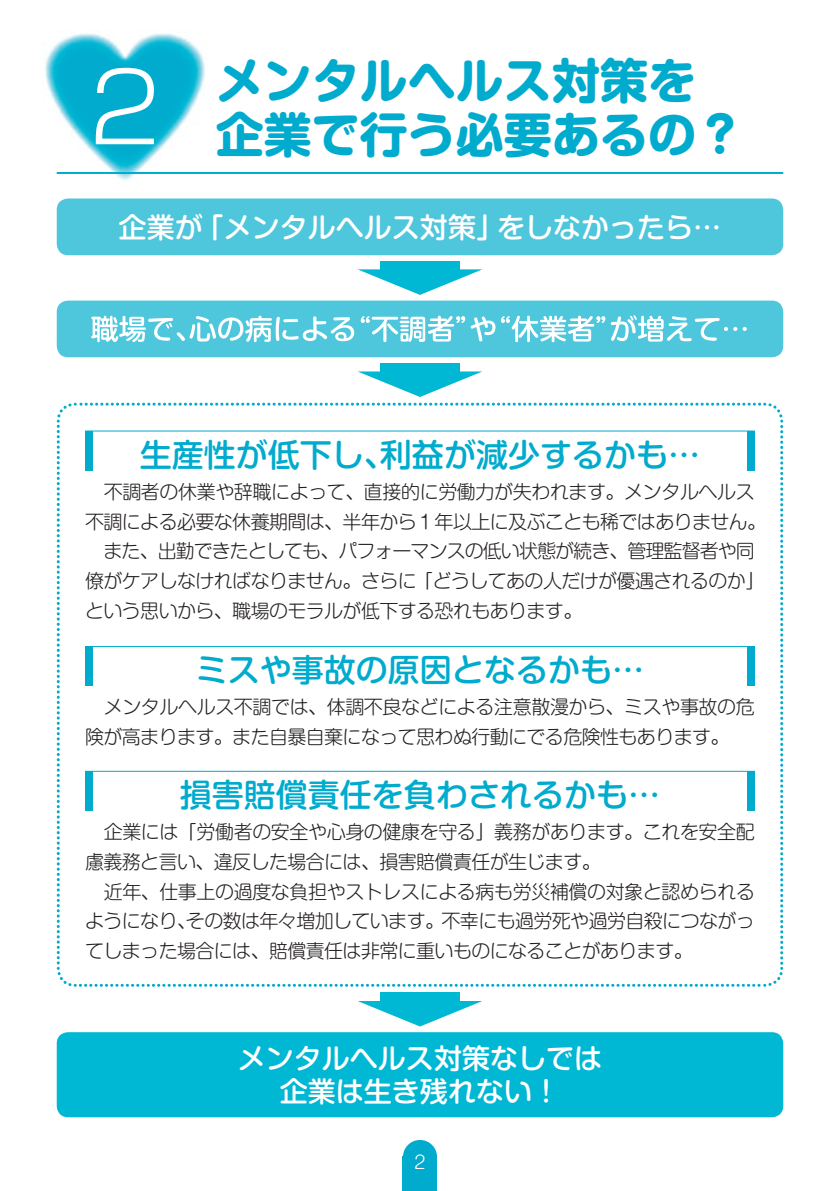
<style>
.page{position:relative;width:840px;height:1191px;background:#fff}
.page>*{position:absolute;margin:0;border:0;box-sizing:border-box;transform-origin:0 0}
.t1{font:700 48px/54px "Shin M Go Pro";color:#00abcd}
.t2{font:500 32px "Shin M Go Pro";color:#00abcd}
.t3{font:500 28px/33.6px "Shin M Go Pro";color:#fff;text-align:center}
.t4{font:300 19px/29.8px "Shin M Go Pro";letter-spacing:-.035em;color:#231f20}
.t5{font:300 18px "Shin M Go Pro";color:#fff}
</style>
<div class="page">
<img style="left:45px;top:33px;width:160px;height:148px">
<div style="left:57px;top:198px;width:725px;height:57px;background:#4ec6dc;border-radius:11px"></div>
<svg style="left:358px;top:269px;width:124px;height:26px"></svg>
<div style="left:380px;top:261px;width:79px;height:11px;background:#00b7d4"></div>
<div style="left:57px;top:300px;width:725px;height:57px;background:#4ec6dc;border-radius:11px"></div>
<div style="left:380px;top:363px;width:79px;height:11px;background:#00b7d4"></div>
<svg style="left:358px;top:1001px;width:124px;height:25px"></svg>
<div style="left:380px;top:992px;width:79px;height:11px;background:#00b7d4"></div>
<div style="left:57px;top:1032px;width:725px;height:85px;background:#00b7d4;border-radius:11px"></div>
<svg style="left:56px;top:371px;width:728px;height:616px"></svg>
<hr style="left:57px;top:172px;width:725px;height:2px;background:#00abcd">
<svg style="left:91px;top:315px;width:655px;height:27px"></svg>
<div style="left:85px;top:431px;width:7px;height:40px;background:#00abcd"></div>
<div style="left:747px;top:431px;width:7px;height:40px;background:#00abcd"></div>
<hr style="left:85px;top:431px;width:669px;height:1px;background:#00abcd">
<div style="left:85px;top:646px;width:7px;height:40px;background:#00abcd"></div>
<div style="left:747px;top:646px;width:7px;height:40px;background:#00abcd"></div>
<hr style="left:85px;top:646px;width:669px;height:1px;background:#00abcd">
<div style="left:85px;top:771px;width:7px;height:40px;background:#00abcd"></div>
<div style="left:747px;top:771px;width:7px;height:40px;background:#00abcd"></div>
<hr style="left:85px;top:771px;width:669px;height:1px;background:#00abcd">
<div style="left:403px;top:1157px;width:34px;height:34px;background:#00abcd"></div>
<div style="left:403px;top:1140px;width:34px;height:34px;background:#00abcd;border-radius:50%"></div>
<h1 class="t1" style="left:88px;top:48px;width:657px;text-indent:127px">メンタルヘルス対策を<br><sup>2</sup> 企業で行う必要あるの？</h1>
<h3 class="t3" style="left:119px;top:207px;width:604px">企業が「メンタルヘルス対策」をしなかったら…</h3>
<h2 class="t2" style="left:140px;top:429px;width:561px">生産性が低下し、利益が減少するかも…</h2>
<p class="t4" style="left:85px;top:474px;width:671px">　不調者の休業や辞職によって、直接的に労働力が失われます。メンタルヘルス</p>
<p class="t4" style="left:85px;top:504px;width:682px">不調による必要な休養期間は、半年から１年以上に及ぶことも稀ではありません。</p>
<p class="t4" style="left:103px;top:534px;width:652px">また、出勤できたとしても、パフォーマンスの低い状態が続き、管理監督者や同</p>
<p class="t4" style="left:85px;top:564px;width:680px">僚がケアしなければなりません。さらに「どうしてあの人だけが優遇されるのか」</p>
<p class="t4" style="left:85px;top:593px;width:498px">という思いから、職場のモラルが低下する恐れもあります。</p>
<h2 class="t2" style="left:196px;top:644px;width:449px">ミスや事故の原因となるかも…</h2>
<p class="t4" style="left:85px;top:690px;width:671px">　メンタルヘルス不調では、体調不良などによる注意散漫から、ミスや事故の危険が高まります。また自暴自棄になって思わぬ行動にでる危険性もあります。</p>
<h2 class="t2" style="left:180px;top:769px;width:481px">損害賠償責任を負わされるかも…</h2>
<p class="t4" style="left:85px;top:814px;width:671px">　企業には「労働者の安全や心身の健康を守る」義務があります。これを安全配慮義務と言い、違反した場合には、損害賠償責任が生じます。<br>　近年、仕事上の過度な負担やストレスによる病も労災補償の対象と認められるようになり、その数は年々増加しています。不幸にも過労死や過労自殺につながってしまった場合には、賠償責任は非常に重いものになることがあります。</p>
<h3 class="t3" style="left:238px;top:1037px;width:365px">メンタルヘルス対策なしでは企業は生き残れない！</h3>
<p class="t5" style="left:414px;top:1147px;width:12px">2</p>
</div>
